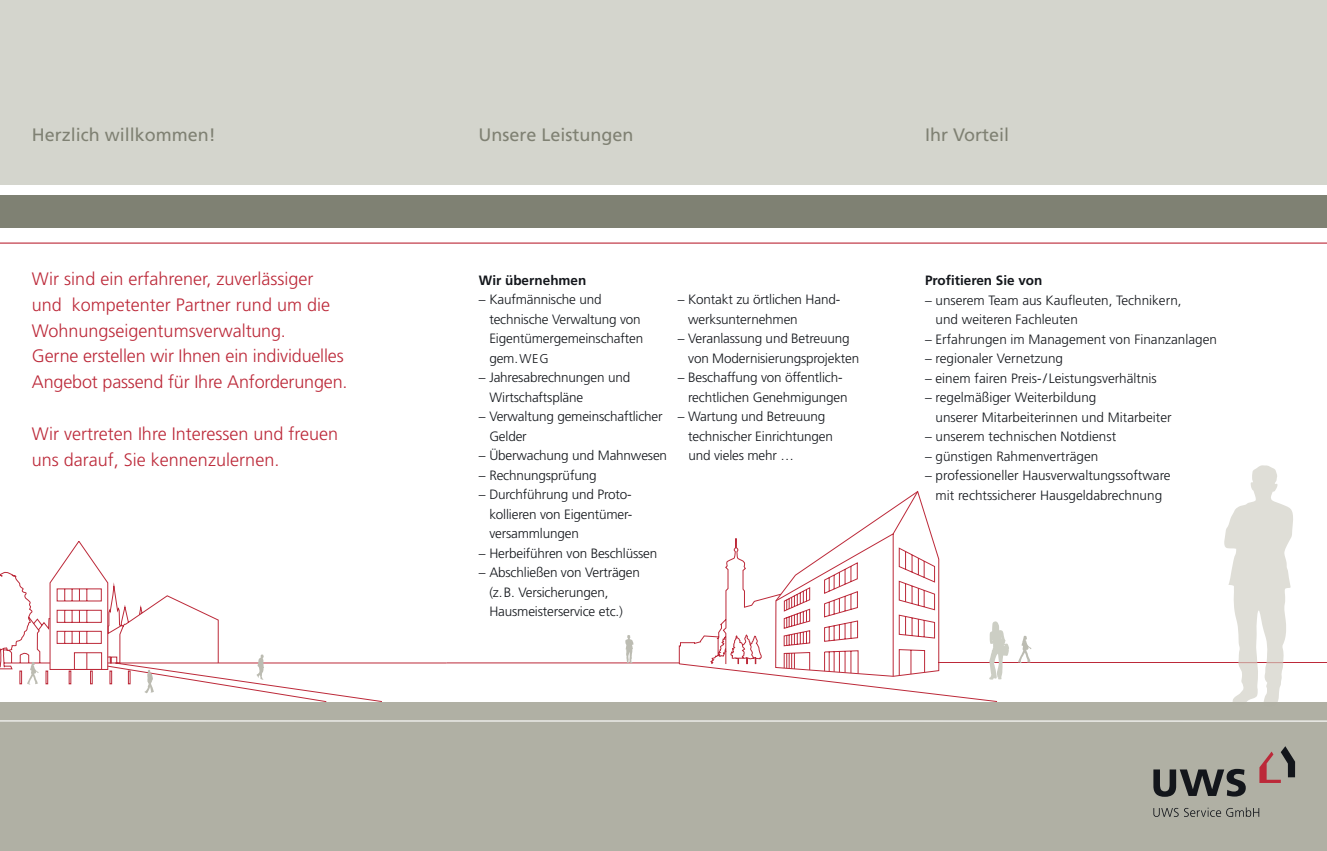
<style>
.page{position:relative;width:1327px;height:851px;background:#fff}
.page>*{position:absolute;margin:0;border:0;box-sizing:border-box;transform-origin:0 0}
.t1{font:300 18px/25.5px "Frutiger LT Std";color:#bc2939}
.t2{font:18px "Frutiger LT Std";color:#7f8173}
.t3{font:300 13.5px/19.5px "Frutiger LT Std";letter-spacing:-.01em;color:#13161b}
.t4{font:700 13.5px "Frutiger LT Std";color:#13161b}
.s1{font-size:12.75px}
</style>
<div class="page">
<div style="left:0;top:702px;width:1327px;height:148px;background:#b0b0a4"></div>
<hr style="left:0;top:720px;width:1327px;height:1px;background:#fff">
<svg style="left:146px;top:693px;width:236px;height:9px"></svg>
<svg style="left:0;top:541px;width:447px;height:152px"></svg>
<svg style="left:679px;top:491px;width:317px;height:210px"></svg>
<hr style="left:446px;top:662px;width:233px;height:1px;background:#bc2939">
<hr style="left:938px;top:662px;width:389px;height:1px;background:#bc2939">
<svg style="left:989px;top:621px;width:20px;height:58px"></svg>
<div style="left:0;top:195px;width:1327px;height:32px;background:#7f8173"></div>
<div style="left:0;top:0;width:1327px;height:184px;background:#d4d5cd"></div>
<hr style="left:0;top:242px;width:1327px;height:1px;background:#bc2939">
<svg style="left:1018px;top:635px;width:13px;height:28px"></svg>
<svg style="left:625px;top:635px;width:8px;height:28px"></svg>
<svg style="left:1153px;top:768px;width:92px;height:28px"></svg>
<svg style="left:1259px;top:746px;width:36px;height:36px"></svg>
<svg style="left:1153px;top:807px;width:25px;height:9px"></svg>
<svg style="left:1184px;top:807px;width:75px;height:9px"></svg>
<svg style="left:1224px;top:465px;width:69px;height:237px"></svg>
<h1 class="t2" style="left:32px;top:124px;width:186px">Herzlich willkommen!</h1>
<h1 class="t1" style="left:32px;top:267px;width:317px">Wir sind ein erfahrener, zuverlässiger und kompetenter Partner rund um die Wohnungseigentumsverwaltung.<br>Gerne erstellen wir Ihnen ein individuelles Angebot passend für Ihre Anforderungen.</h1>
<h1 class="t1" style="left:32px;top:421px;width:308px">Wir vertreten Ihre Interessen und freuen uns darauf, Sie kennenzulernen.</h1>
<h1 class="t2" style="left:478px;top:124px;width:157px">Unsere Leistungen</h1>
<h1 class="t2" style="left:925px;top:124px;width:86px">Ihr Vorteil</h1>
<p class="t4" style="left:479px;top:272px;width:109px">Wir übernehmen</p>
<p class="t3" style="left:489px;top:290px;width:155px;text-indent:-11px">– Kaufmännische und technische Verwaltung von<br>Eigentümergemeinschaften gem. <span class="s1">WEG</span></p>
<p class="t3" style="left:489px;top:368px;width:142px;text-indent:-11px">– Jahresabrechnungen und<br>Wirtschaftspläne</p>
<p class="t3" style="left:489px;top:407px;width:175px;text-indent:-11px">– Verwaltung gemeinschaftlicher<br>Gelder</p>
<p class="t3" style="left:479px;top:446px;width:190px">– Überwachung und Mahnwesen</p>
<p class="t3" style="left:479px;top:465px;width:119px">– Rechnungsprüfung</p>
<p class="t3" style="left:489px;top:485px;width:144px;text-align:justify;text-indent:-11px">– Durchführung und Proto&shy;kollieren von Eigentümer&shy;versammlungen</p>
<p class="t3" style="left:479px;top:543px;width:180px">– Herbeiführen von Beschlüssen</p>
<p class="t3" style="left:489px;top:563px;width:152px;text-indent:-11px">– Abschließen von Verträgen (z. B. Versicherungen,<br>Hausmeisterservice etc.)</p>
<p class="t3" style="left:688px;top:290px;width:153px;text-indent:-11px">– Kontakt zu örtlichen Hand&shy;werksunternehmen</p>
<p class="t3" style="left:688px;top:329px;width:173px;text-indent:-11px">– Veranlassung und Betreuung von Modernisierungsprojekten</p>
<p class="t3" style="left:688px;top:368px;width:161px;text-indent:-11px">– Beschaffung von öffentlich&shy;rechtlichen Genehmigungen</p>
<p class="t3" style="left:688px;top:407px;width:146px;text-indent:-11px">– Wartung und Betreuung technischer Einrichtungen und vieles mehr …</p>
<p class="t4" style="left:925px;top:272px;width:119px">Profitieren Sie von</p>
<p class="t3" style="left:935px;top:290px;width:248px;text-indent:-11px">– unserem Team aus Kaufleuten, Technikern, und weiteren Fachleuten</p>
<p class="t3" style="left:925px;top:329px;width:293px">– Erfahrungen im Management von Finanzanlagen</p>
<p class="t3" style="left:925px;top:349px;width:140px">– regionaler Vernetzung</p>
<p class="t3" style="left:925px;top:368px;width:233px">– einem fairen Preis- / Leistungsverhältnis</p>
<p class="t3" style="left:935px;top:388px;width:238px;text-indent:-11px">– regelmäßiger Weiterbildung<br>unserer Mitarbeiterinnen und Mitarbeiter</p>
<p class="t3" style="left:925px;top:427px;width:193px">– unserem technischen Notdienst</p>
<p class="t3" style="left:925px;top:446px;width:175px">– günstigen Rahmenverträgen</p>
<p class="t3" style="left:925px;top:466px;width:247px;text-align:center">– professioneller Hausverwaltungssoftware mit rechtssicherer Hausgeldabrechnung</p>
</div>
